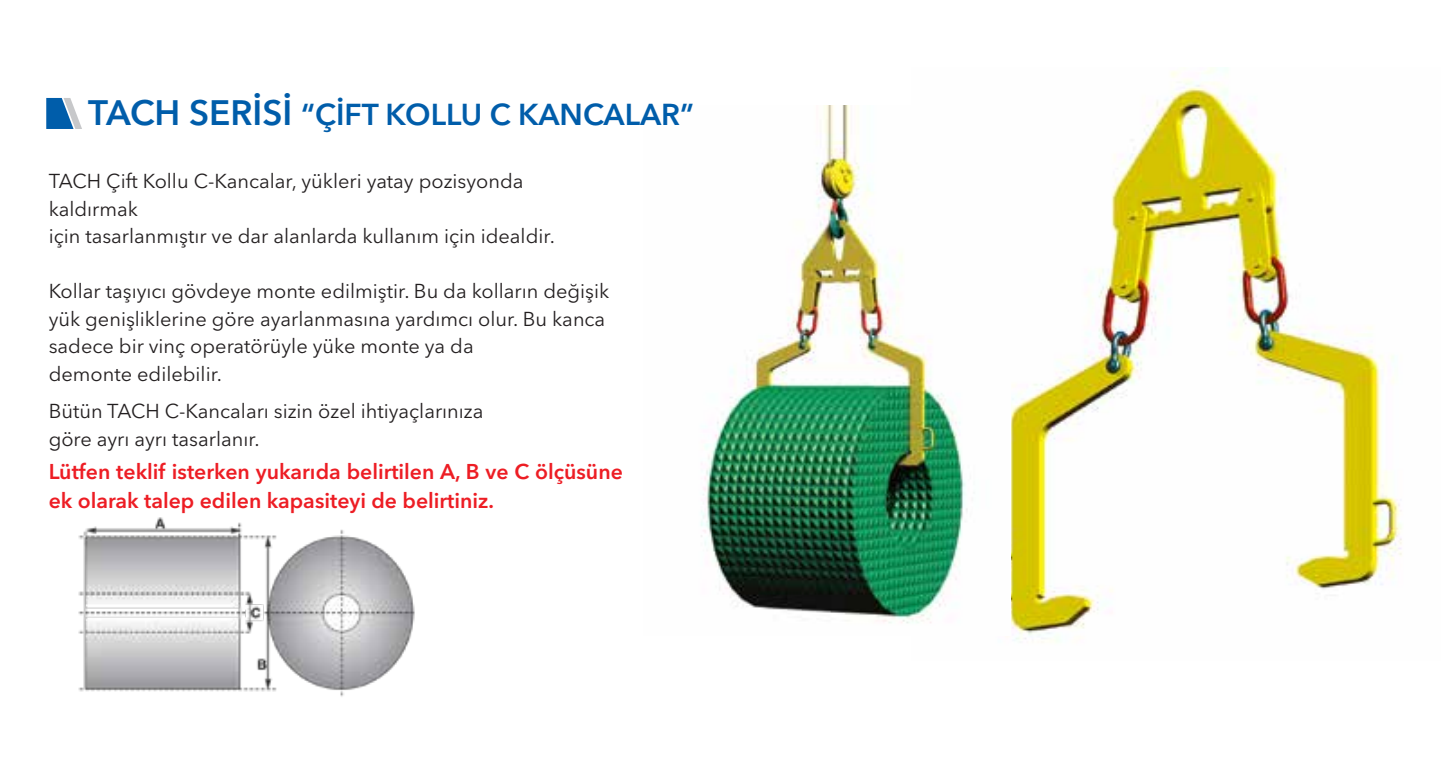
<style>
.page{position:relative;width:1441px;height:762px;background:#fff}
.page>*{position:absolute;margin:0;border:0;box-sizing:border-box;transform-origin:0 0}
.t1{font:600 30px "Avenir Next LT Pro";color:#005daa}
.t2{font:600 21.25px/28.8px "Avenir Next LT Pro";color:#ed1d24}
.t3{font:20px/27.5px "Avenir Next LT Pro";color:#231f20}
.s1{font-size:35px}
</style>
<div class="page">
<img style="left:1011px;top:68px;width:391px;height:575px">
<img style="left:700px;top:105px;width:267px;height:518px">
<svg style="left:46px;top:98px;width:36px;height:31px"></svg>
<img style="left:78px;top:517px;width:337px;height:180px">
<h1 class="t1" style="left:88px;top:96px;width:607px"><span class="s1">TACH SERİSİ</span> “ÇİFT KOLLU C KANCALAR”</h1>
<p class="t3" style="left:49px;top:167px;width:507px">TACH Çift Kollu C-Kancalar, yükleri yatay pozisyonda kaldırmak<br>için tasarlanmıştır ve dar alanlarda kullanım için idealdir.</p>
<p class="t3" style="left:49px;top:277px;width:562px">Kollar taşıyıcı gövdeye monte edilmiştir. Bu da kolların değişik yük genişliklerine göre ayarlanmasına yardımcı olur. Bu kanca sadece bir vinç operatörüyle yüke monte ya da<br>demonte edilebilir.</p>
<p class="t3" style="left:49px;top:397px;width:436px">Bütün TACH C-Kancaları sizin özel ihtiyaçlarınıza göre ayrı ayrı tasarlanır.</p>
<p class="t2" style="left:49px;top:457px;width:575px">Lütfen teklif isterken yukarıda belirtilen A, B ve C ölçüsüne ek olarak talep edilen kapasiteyi de belirtiniz.</p>
</div>
